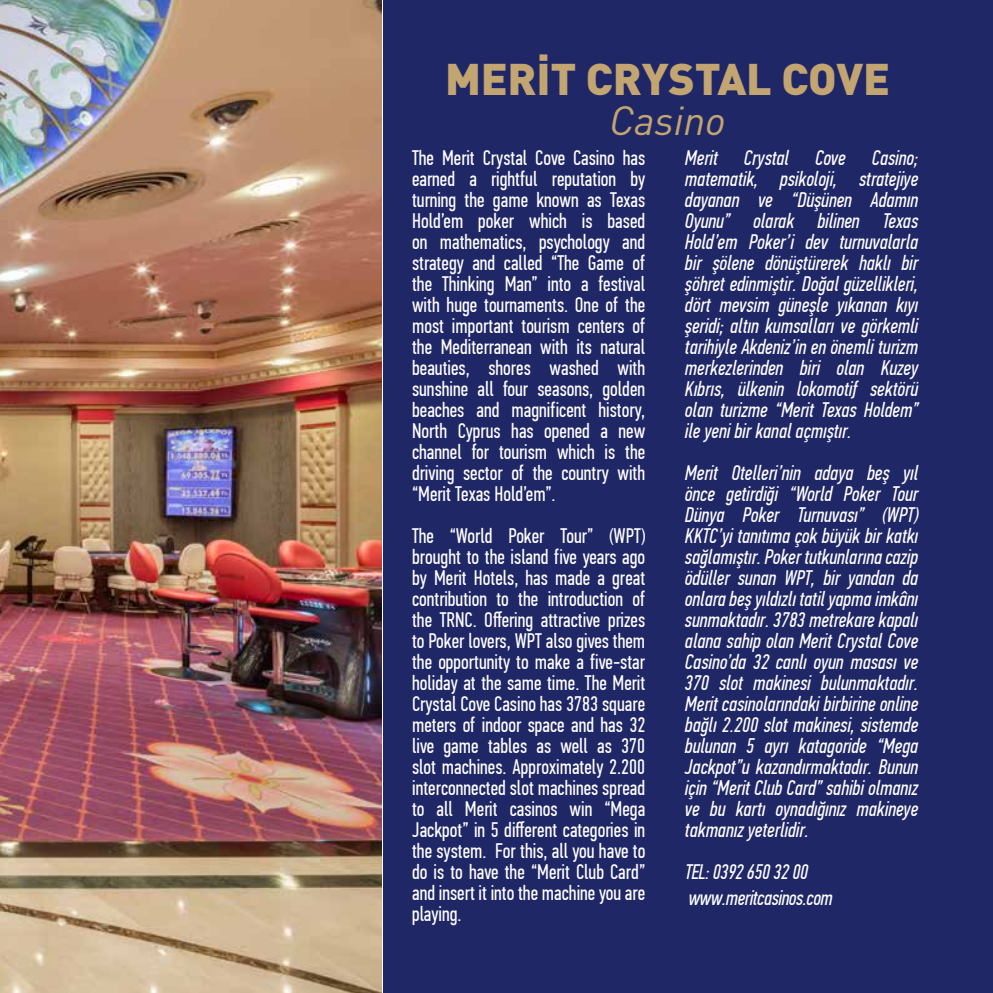
<style>
.page{position:relative;width:993px;height:993px;background:#fff}
.page>*{position:absolute;margin:0;border:0;box-sizing:border-box;transform-origin:0 0}
.t1{font:43.75px "DIN Black Tr";letter-spacing:-.005em;color:#c3a572}
.t2{font:italic 40.25px "DIN";letter-spacing:-.005em;color:#c3a572}
.t3{font:21px/21px "PF Din Text Comp Pro";color:#fff;text-align:justify}
.t4{font:italic 21px/21px "PF Din Text Comp Pro";color:#fff;text-align:justify}
</style>
<div class="page">
<div style="left:383px;top:0;width:609px;height:992px;background:#202766"></div>
<img style="left:0;top:0;width:381px;height:992px">
<h1 class="t1" style="left:445px;top:50px;width:446px">MERİT CRYSTAL COVE</h1>
<h2 class="t2" style="left:609px;top:95px;width:117px">Casino</h2>
<p class="t3" style="left:412px;top:147px;width:235px">The Merit Crystal Cove Casino has earned a rightful reputation by turning the game known as Texas Hold’em poker which is based on mathematics, psychology and strategy and called “The Game of the Thinking Man” into a festival with huge tournaments. One of the most important tourism centers of the Mediterranean with its natural beauties, shores washed with sunshine all four seasons, golden beaches and magnificent history, North Cyprus has opened a new channel for tourism which is the driving sector of the country with “Merit Texas Hold’em”.</p>
<p class="t3" style="left:412px;top:525px;width:235px">The “World Poker Tour” (WPT) brought to the island five years ago by Merit Hotels, has made a great contribution to the introduction of the TRNC. Offering attractive prizes to Poker lovers, WPT also gives them the opportunity to make a five-star holiday at the same time. The Merit Crystal Cove Casino has 3783 square meters of indoor space and has 32 live game tables as well as 370 slot machines. Approximately 2.200 interconnected slot machines spread to all Merit casinos win “Mega Jackpot” in 5 different categories in the system. For this, all you have to do is to have the “Merit Club Card” and insert it into the machine you are playing.</p>
<p class="t4" style="left:684px;top:147px;width:234px">Merit Crystal Cove Casino; matematik, psikoloji, stratejiye dayanan ve “Düşünen Adamın Oyunu” olarak bilinen Texas Hold’em Poker’i dev turnuvalarla bir şölene dönüştürerek haklı bir şöhret edinmiştir. Doğal güzellikleri, dört mevsim güneşle yıkanan kıyı şeridi; altın kumsalları ve görkemli tarihiyle Akdeniz’in en önemli turizm merkezlerinden biri olan Kuzey Kıbrıs, ülkenin lokomotif sektörü olan turizme “Merit Texas Holdem” ile yeni bir kanal açmıştır.</p>
<p class="t4" style="left:684px;top:462px;width:234px">Merit Otelleri’nin adaya beş yıl önce getirdiği “World Poker Tour Dünya Poker Turnuvası” (WPT)<br>KKTC’yi tanıtıma çok büyük bir katkı sağlamıştır. Poker tutkunlarına cazip ödüller sunan WPT, bir yandan da onlara beş yıldızlı tatil yapma imkânı sunmaktadır. 3783 metrekare kapalı alana sahip olan Merit Crystal Cove Casino’da 32 canlı oyun masası ve 370 slot makinesi bulunmaktadır.<br>Merit casinolarındaki birbirine online bağlı 2.200 slot makinesi, sistemde bulunan 5 ayrı katagoride “Mega Jackpot”u kazandırmaktadır. Bunun için “Merit Club Card” sahibi olmanız ve bu kartı oynadığınız makineye takmanız yeterlidir.</p>
<p class="t4" style="left:684px;top:859px;width:149px;line-height:25.2px">TEL: 0392 650 32 00 www.meritcasinos.com</p>
</div>
